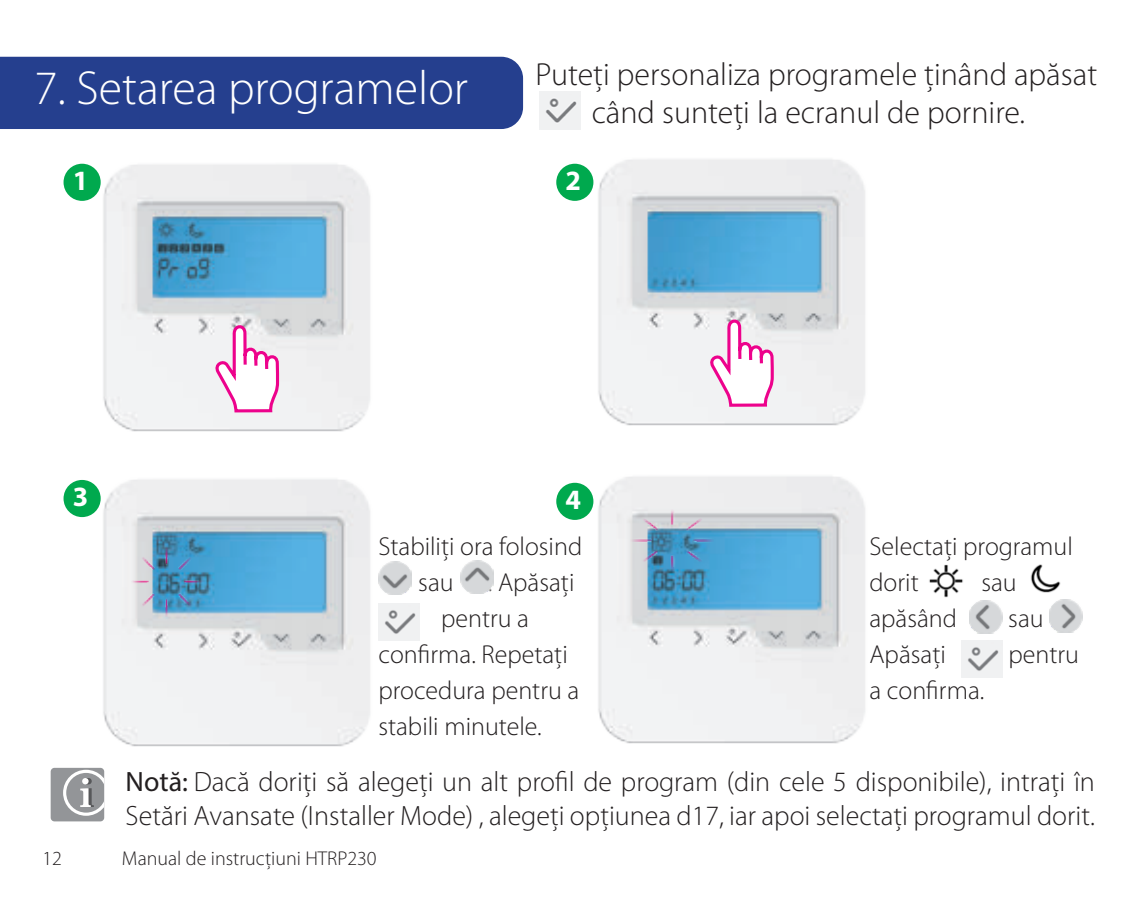
<style>
.page{position:relative;width:1129px;height:908px;background:#fff}
.page>*{position:absolute;margin:0;border:0;box-sizing:border-box;transform-origin:0 0}
.t1{font:300 48px "Myriad Pro";color:#fff}
.t2{font:300 32px/38.4px "Myriad Pro";color:#231f20;text-align:center}
.t3{font:300 28px/33.6px "Myriad Pro";color:#231f20}
.t4{font:700 28px "Myriad Pro";color:#fff}
.t5{font:300 26px/36px "Myriad Pro";color:#231f20}
.t6{font:300 20px "Myriad Pro";color:#231f20}
.s1{font-weight:400}
</style>
<div class="page">
<div style="left:0;top:57px;width:523px;height:72px;background:#253f8e"></div>
<img style="left:93px;top:479px;width:293px;height:268px">
<img style="left:131px;top:546px;width:71px;height:70px">
<img style="left:586px;top:476px;width:279px;height:268px">
<div style="left:63px;top:479px;width:38px;height:38px;background:#00a94e;border-radius:50%"></div>
<img style="left:586px;top:159px;width:279px;height:267px">
<div style="left:556px;top:164px;width:37px;height:37px;background:#00a94e;border-radius:50%"></div>
<div style="left:556px;top:482px;width:37px;height:37px;background:#00a94e;border-radius:50%"></div>
<img style="left:630px;top:509px;width:83px;height:61px">
<img style="left:92px;top:164px;width:278px;height:268px">
<div style="left:63px;top:164px;width:38px;height:37px;background:#00a94e;border-radius:50%"></div>
<svg style="left:215px;top:325px;width:64px;height:87px"></svg>
<svg style="left:710px;top:319px;width:63px;height:87px"></svg>
<img style="left:460px;top:560px;width:33px;height:33px">
<img style="left:378px;top:561px;width:33px;height:33px">
<div style="left:51px;top:767px;width:53px;height:54px;background:#939598;border-radius:4px"></div>
<svg style="left:61px;top:767px;width:43px;height:49px"></svg>
<img style="left:539px;top:92px;width:41px;height:37px">
<img style="left:378px;top:603px;width:41px;height:37px">
<img style="left:1030px;top:564px;width:31px;height:29px">
<img style="left:929px;top:564px;width:34px;height:34px">
<img style="left:961px;top:640px;width:41px;height:37px">
<img style="left:1049px;top:599px;width:33px;height:33px">
<img style="left:969px;top:600px;width:33px;height:32px">
<h1 class="t1" style="left:34px;top:62px;width:435px">7. Setarea programelor</h1>
<p class="t2" style="left:535px;top:55px;width:563px">Puteți personaliza programele ținând apăsat când sunteți la ecranul de pornire.</p>
<p class="t4" style="left:73px;top:162px;width:17px">1</p>
<p class="t4" style="left:565px;top:162px;width:17px">2</p>
<p class="t4" style="left:73px;top:478px;width:17px">3</p>
<p class="t4" style="left:565px;top:481px;width:17px">4</p>
<p class="t5" style="left:418px;top:528px;width:165px;text-indent:-40px">Stabiliți ora folosind sau</p>
<p class="t5" style="left:487px;top:564px;width:88px">. Apăsați</p>
<p class="t5" style="left:441px;top:600px;width:89px">pentru a</p>
<p class="t5" style="left:378px;top:636px;width:191px">confirma. Repetați</p>
<p class="t5" style="left:378px;top:672px;width:202px">procedura pentru a</p>
<p class="t5" style="left:378px;top:708px;width:165px">stabili minutele.</p>
<p class="t5" style="left:869px;top:528px;width:205px">Selectați programul dorit</p>
<p class="t5" style="left:981px;top:564px;width:37px">sau</p>
<p class="t5" style="left:869px;top:600px;width:89px">apăsând</p>
<p class="t5" style="left:1008px;top:600px;width:37px">sau</p>
<p class="t5" style="left:869px;top:636px;width:78px">Apăsați</p>
<p class="t5" style="left:1008px;top:636px;width:72px">pentru</p>
<p class="t5" style="left:869px;top:672px;width:116px">a confirma.</p>
<p class="t3" style="left:126px;top:765px;width:970px"><span class="s1">Notă:</span> Dacă doriți să alegeți un alt profil de program (din cele 5 disponibile), intrați în<br>Setări Avansate (Installer Mode) , alegeți opțiunea d17, iar apoi selectați programul dorit.</p>
<p class="t6" style="left:43px;top:846px;width:21px">12</p>
<p class="t6" style="left:122px;top:846px;width:256px">Manual de instrucțiuni HTRP230</p>
</div>
